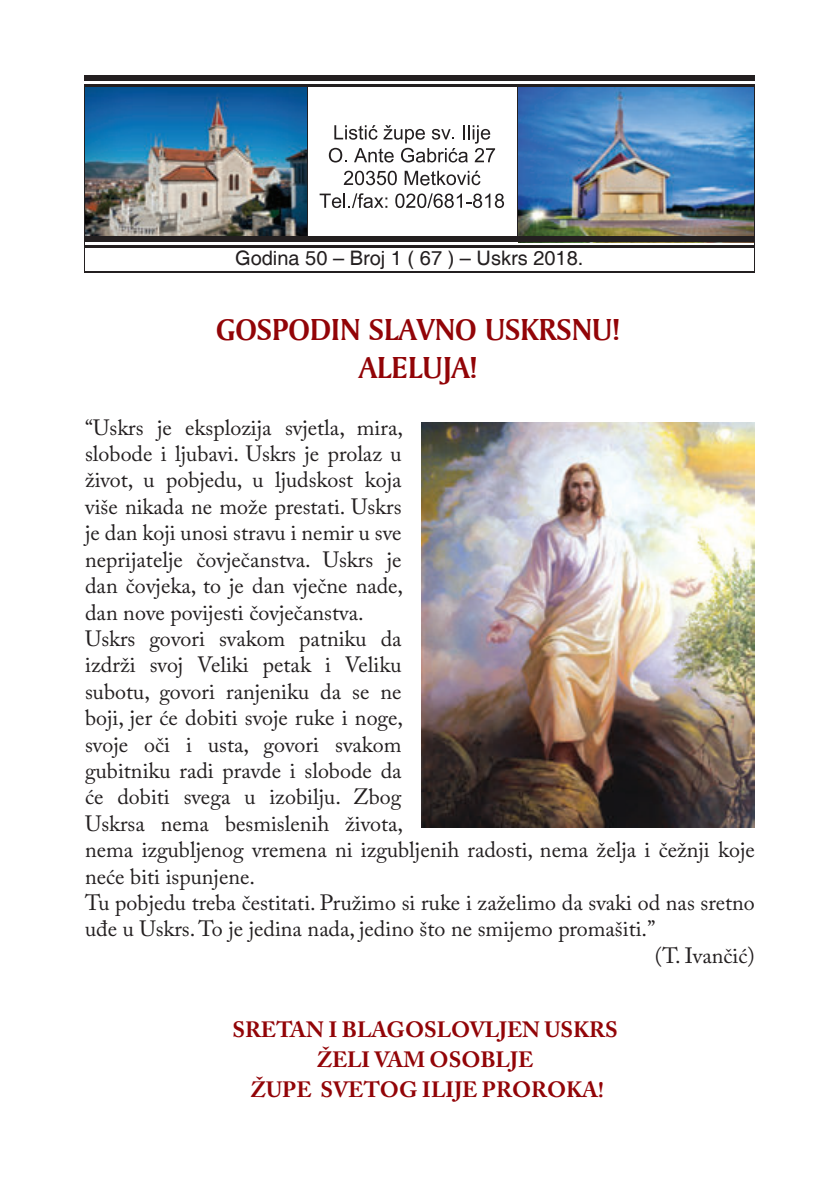
<style>
.page{position:relative;width:840px;height:1191px;background:#fff}
.page>*{position:absolute;margin:0;border:0;box-sizing:border-box;transform-origin:0 0}
.t1{font:32px "Amerigo BT Bold A";color:#920407}
.t2{font:22px/26.4px "Adobe Caslon Pro";color:#231f20}
.t3{font:700 22px "Adobe Caslon Pro";color:#920407}
.t4{font:20px "Helvetica";color:#231f20}
</style>
<div class="page">
<img style="left:518px;top:87px;width:235px;height:149px">
<img style="left:85px;top:87px;width:221px;height:149px">
<div style="left:85px;top:75px;width:221px;height:6px;background:#231f20"></div>
<hr style="left:85px;top:84px;width:221px;height:3px;background:#231f20">
<div style="left:306px;top:75px;width:12px;height:6px;background:#231f20"></div>
<svg style="left:306px;top:84px;width:12px;height:4px"></svg>
<div style="left:318px;top:75px;width:199px;height:6px;background:#231f20"></div>
<hr style="left:318px;top:84px;width:199px;height:3px;background:#231f20">
<div style="left:517px;top:75px;width:11px;height:6px;background:#231f20"></div>
<svg style="left:517px;top:84px;width:11px;height:4px"></svg>
<div style="left:528px;top:75px;width:225px;height:6px;background:#231f20"></div>
<hr style="left:528px;top:84px;width:225px;height:3px;background:#231f20">
<hr style="left:84px;top:87px;width:1px;height:149px;background:#231f20">
<hr style="left:306px;top:87px;width:1px;height:149px;background:#231f20">
<hr style="left:517px;top:87px;width:1px;height:149px;background:#231f20">
<hr style="left:753px;top:87px;width:1px;height:149px;background:#231f20">
<div style="left:85px;top:236px;width:221px;height:6px;background:#231f20"></div>
<hr style="left:85px;top:245px;width:221px;height:3px;background:#231f20">
<div style="left:306px;top:236px;width:12px;height:6px;background:#231f20"></div>
<svg style="left:306px;top:245px;width:12px;height:3px"></svg>
<div style="left:318px;top:236px;width:199px;height:6px;background:#231f20"></div>
<hr style="left:318px;top:245px;width:199px;height:3px;background:#231f20">
<div style="left:517px;top:236px;width:11px;height:6px;background:#231f20"></div>
<svg style="left:517px;top:245px;width:11px;height:3px"></svg>
<div style="left:528px;top:236px;width:225px;height:6px;background:#231f20"></div>
<hr style="left:528px;top:245px;width:225px;height:3px;background:#231f20">
<svg style="left:84px;top:236px;width:1px;height:35px"></svg>
<hr style="left:84px;top:271px;width:669px;height:1px;background:#231f20">
<svg style="left:328px;top:125px;width:167px;height:37px"></svg>
<svg style="left:343px;top:171px;width:53px;height:14px"></svg>
<svg style="left:319px;top:193px;width:68px;height:15px"></svg>
<svg style="left:395px;top:193px;width:109px;height:15px"></svg>
<svg style="left:404px;top:171px;width:76px;height:14px"></svg>
<img style="left:422px;top:423px;width:332px;height:404px">
<p class="t4" style="left:235px;top:247px;width:349px">Godina 50 – Broj 1 ( 67 ) – Uskrs 2018.</p>
<p class="t1" style="left:216px;top:309px;width:405px">GOSPODIN SLAVNO USKRSNU!</p>
<p class="t1" style="left:358px;top:348px;width:120px">ALELUJA!</p>
<p class="t2" style="left:85px;top:414px;width:319px;text-align:justify">“Uskrs je eksplozija svjetla, mira, slobode i ljubavi. Uskrs je prolaz u život, u pobjedu, u ljudskost koja više nikada ne može prestati. Uskrs je dan koji unosi stravu i nemir u sve neprijatelje čovječanstva. Uskrs je dan čovjeka, to je dan vječne nade, dan nove povijesti čovječanstva.</p>
<p class="t2" style="left:85px;top:625px;width:670px">Uskrs govori svakom patniku da<br>izdrži svoj Veliki petak i Veliku<br>subotu, govori ranjeniku da se ne<br>boji, jer će dobiti svoje ruke i noge,<br>svoje oči i usta, govori svakom<br>gubitniku radi pravde i slobode da<br>će dobiti svega u izobilju. Zbog<br>Uskrsa nema besmislenih života,<br>nema izgubljenog vremena ni izgubljenih radosti, nema želja i čežnji koje neće biti ispunjene.</p>
<p class="t2" style="left:85px;top:889px;width:670px">Tu pobjedu treba čestitati. Pružimo si ruke i zaželimo da svaki od nas sretno uđe u Uskrs. To je jedina nada, jedino što ne smijemo promašiti.”</p>
<p class="t2" style="left:654px;top:942px;width:101px">(T. Ivančić)</p>
<p class="t3" style="left:232px;top:1016px;width:387px">SRETAN I BLAGOSLOVLJEN USKRS</p>
<p class="t3" style="left:316px;top:1046px;width:218px">ŽELI VAM OSOBLJE</p>
<p class="t3" style="left:250px;top:1076px;width:354px">ŽUPE SVETOG ILIJE PROROKA!</p>
</div>
